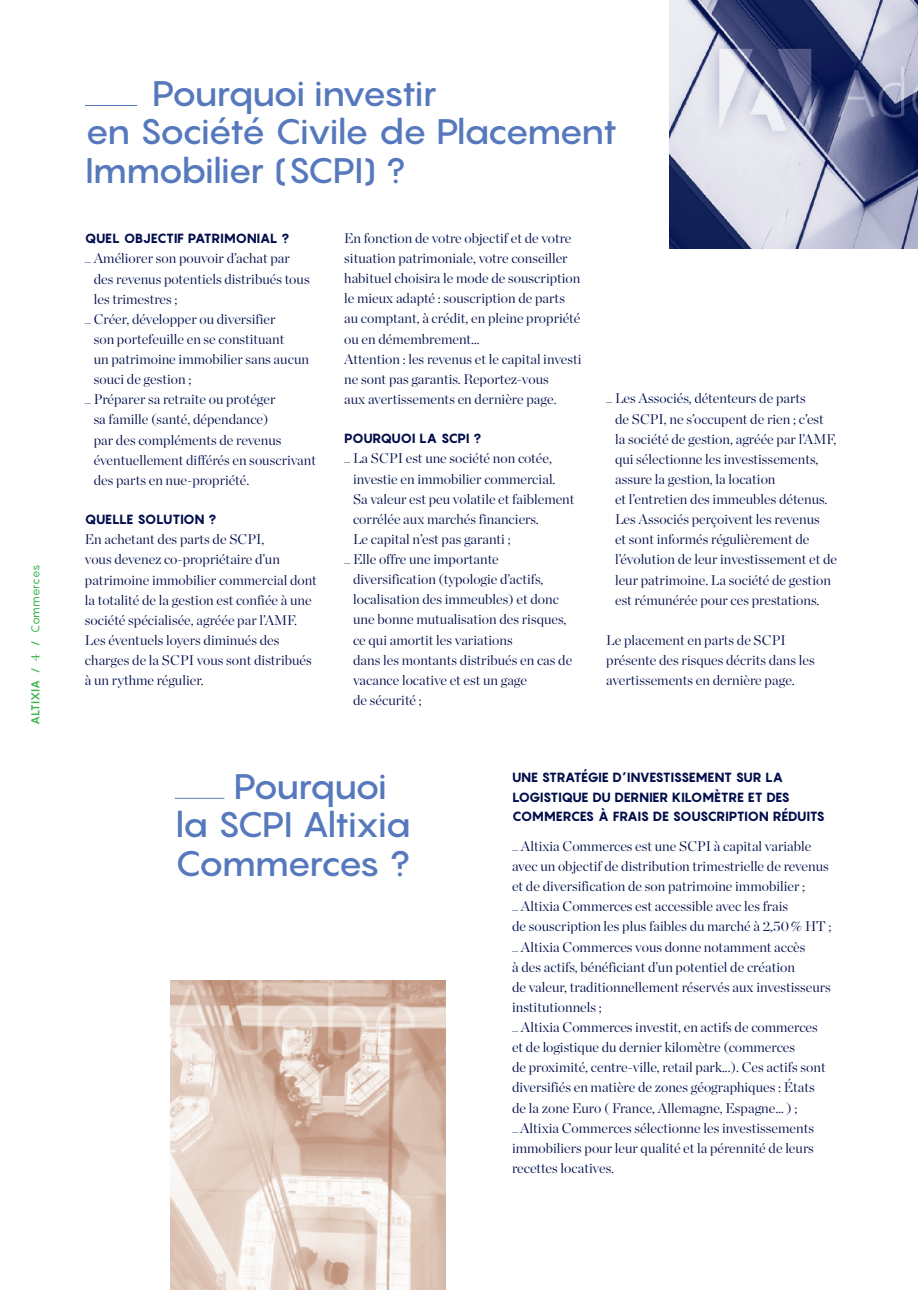
<style>
.page{position:relative;width:918px;height:1290px;background:#fff}
.page>*{position:absolute;margin:0;border:0;box-sizing:border-box;transform-origin:0 0}
.t1{font:500 35px/38.5px "Pangram";letter-spacing:-.06em;color:#5679bd;scale:1.05 1}
.t2{font:300 14px/20.1px "Chronicle Display";color:#000d4b}
.t3{font:800 13.12px/19.2px "Pangram";letter-spacing:-.035em;color:#000d4b}
.t4{font:700 11.38px "Pangram";letter-spacing:-.02em;color:#3bb54b}
.s1{font-family:"Chronicle Display";font-weight:400;font-size:12.25px}
.s2{font-weight:400}
</style>
<div class="page">
<hr style="left:917px;top:0;width:1px;height:1290px;background:#5679bd">
<hr style="left:85px;top:105px;width:52px;height:1px;background:#5679bd">
<hr style="left:175px;top:798px;width:49px;height:1px;background:#5679bd">
<img style="left:170px;top:981px;width:275px;height:309px">
<img style="left:670px;top:0;width:248px;height:248px">
<p class="t4" style="left:28px;top:725px;width:162px;rotate:-90deg">ALTIXIA / <span class="s1">4</span> / <span class="s2">Commerces</span></p>
<p class="t1" style="left:85px;top:74px;width:509px;text-indent:67px">Pourquoi investir<br>en Société Civile de Placement<br>Immobilier (SCPI) ?</p>
<p class="t3" style="left:85px;top:229px;width:206px">QUEL OBJECTIF PATRIMONIAL ?</p>
<p class="t2" style="left:94px;top:247px;width:217px;text-indent:-9px">_ Améliorer son pouvoir d’achat par des revenus potentiels distribués tous les trimestres ;</p>
<p class="t2" style="left:94px;top:308px;width:217px;text-indent:-9px">_ Créer, développer ou diversifier<br>son portefeuille en se constituant<br>un patrimoine immobilier sans aucun souci de gestion ;</p>
<p class="t2" style="left:94px;top:388px;width:224px;text-indent:-9px">_ Préparer sa retraite ou protéger<br>sa famille (santé, dépendance)<br>par des compléments de revenus éventuellement différés en souscrivant des parts en nue-propriété.</p>
<p class="t3" style="left:85px;top:510px;width:133px">QUELLE SOLUTION ?</p>
<p class="t2" style="left:85px;top:528px;width:234px">En achetant des parts de SCPI,<br>vous devenez co-propriétaire d’un patrimoine immobilier commercial dont la totalité de la gestion est confiée à une société spécialisée, agréée par l’AMF.<br>Les éventuels loyers diminués des charges de la SCPI vous sont distribués à un rythme régulier.</p>
<p class="t2" style="left:344px;top:227px;width:238px">En fonction de votre objectif et de votre situation patrimoniale, votre conseiller habituel choisira le mode de souscription le mieux adapté : souscription de parts au comptant, à crédit, en pleine propriété ou en démembrement…</p>
<p class="t2" style="left:344px;top:348px;width:239px">Attention : les revenus et le capital investi ne sont pas garantis. Reportez-vous<br>aux avertissements en dernière page.</p>
<p class="t3" style="left:344px;top:429px;width:139px">POURQUOI LA SCPI ?</p>
<p class="t2" style="left:353px;top:447px;width:223px;text-indent:-9px">_ La SCPI est une société non cotée, investie en immobilier commercial.<br>Sa valeur est peu volatile et faiblement corrélée aux marchés financiers.<br>Le capital n’est pas garanti ;</p>
<p class="t2" style="left:353px;top:548px;width:221px;text-indent:-9px">_ Elle offre une importante diversification (typologie d’actifs, localisation des immeubles) et donc une bonne mutualisation des risques, ce qui amortit les variations<br>dans les montants distribués en cas de vacance locative et est un gage<br>de sécurité ;</p>
<p class="t2" style="left:615px;top:387px;width:223px;text-indent:-9px">_ Les Associés, détenteurs de parts<br>de SCPI, ne s’occupent de rien ; c’est la société de gestion, agréée par l’AMF, qui sélectionne les investissements, assure la gestion, la location<br>et l’entretien des immeubles détenus.<br>Les Associés perçoivent les revenus<br>et sont informés régulièrement de l’évolution de leur investissement et de leur patrimoine. La société de gestion est rémunérée pour ces prestations.</p>
<p class="t2" style="left:606px;top:629px;width:210px">Le placement en parts de SCPI présente des risques décrits dans les avertissements en dernière page.</p>
<p class="t1" style="left:175px;top:766px;width:227px;text-indent:59px">Pourquoi la SCPI Altixia<br>Commerces ?</p>
<p class="t3" style="left:512px;top:768px;width:314px">UNE STRATÉGIE D’INVESTISSEMENT SUR LA<br>LOGISTIQUE DU DERNIER KILOMÈTRE ET DES<br>COMMERCES À FRAIS DE SOUSCRIPTION RÉDUITS</p>
<p class="t2" style="left:512px;top:835px;width:318px">_ Altixia Commerces est une SCPI à capital variable avec un objectif de distribution trimestrielle de revenus et de diversification de son patrimoine immobilier ;</p>
<p class="t2" style="left:512px;top:895px;width:321px">_ Altixia Commerces est accessible avec les frais<br>de souscription les plus faibles du marché à 2,50 % HT ;</p>
<p class="t2" style="left:512px;top:935px;width:320px">_ Altixia Commerces vous donne notamment accès<br>à des actifs, bénéficiant d’un potentiel de création<br>de valeur, traditionnellement réservés aux investisseurs institutionnels ;</p>
<p class="t2" style="left:512px;top:1016px;width:315px">_ Altixia Commerces investit, en actifs de commerces et de logistique du dernier kilomètre (commerces<br>de proximité, centre-ville, retail park...). Ces actifs sont diversifiés en matière de zones géographiques : États de la zone Euro ( France, Allemagne, Espagne… ) ;</p>
<p class="t2" style="left:512px;top:1116px;width:303px;text-align:justify">_ Altixia Commerces sélectionne les investissements immobiliers pour leur qualité et la pérennité de leurs recettes locatives.</p>
</div>
